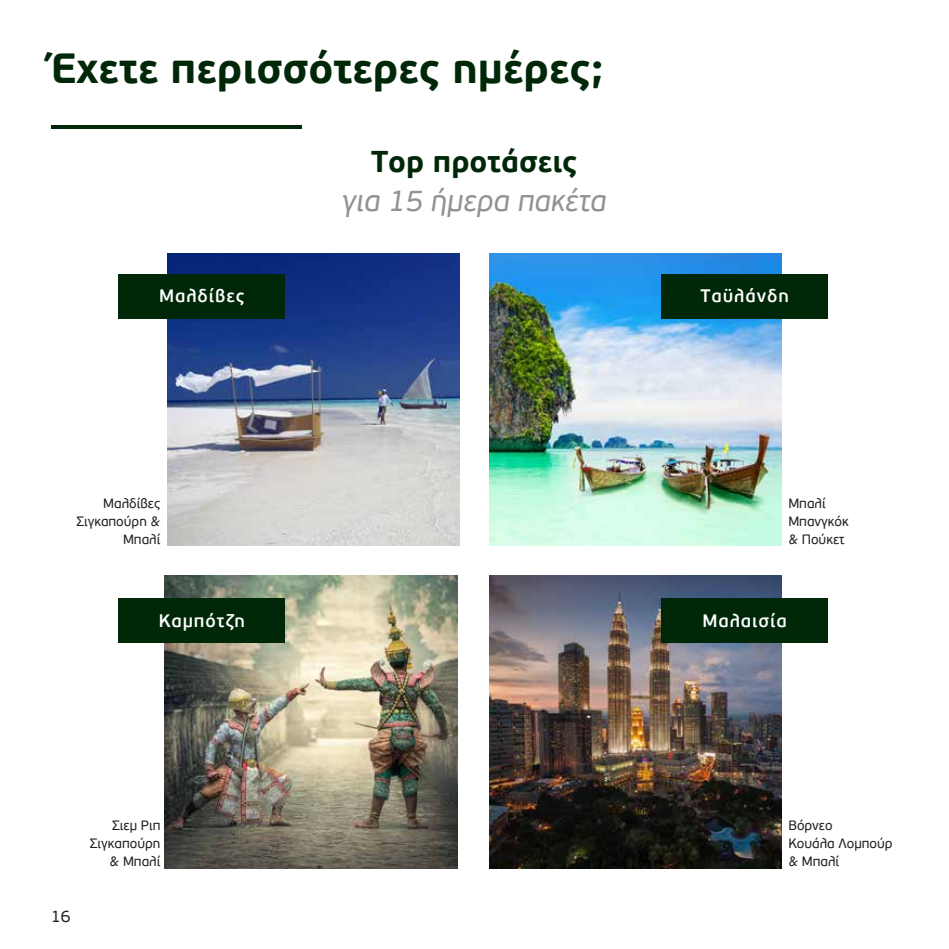
<style>
.page{position:relative;width:949px;height:949px;background:#fff}
.page>*{position:absolute;margin:0;border:0;box-sizing:border-box;transform-origin:0 0}
.t1{font:700 42px "PF Beau Sans Pro";color:#002808}
.t2{font:italic 30px "PF Beau Sans Pro";color:#909393}
.t3{font:700 30px "PF Beau Sans Pro";color:#002808}
.t4{font:600 18px "PF Beau Sans Pro";letter-spacing:.05em;color:#fff}
.t5{font:16.5px "PF Beau Sans Pro";color:#241f1f}
.t6{font:13.5px/18px "PF Beau Sans Pro";color:#241f1f;text-align:right}
</style>
<div class="page">
<img style="left:167px;top:253px;width:292px;height:292px">
<img style="left:489px;top:253px;width:292px;height:292px">
<img style="left:165px;top:575px;width:292px;height:292px">
<img style="left:489px;top:575px;width:292px;height:292px">
<div style="left:118px;top:274px;width:167px;height:44px;background:#002808"></div>
<div style="left:118px;top:598px;width:167px;height:44px;background:#002808"></div>
<div style="left:661px;top:598px;width:166px;height:44px;background:#002808"></div>
<div style="left:661px;top:274px;width:166px;height:44px;background:#002808"></div>
<hr style="left:51px;top:125px;width:250px;height:3px;background:#002808">
<h1 class="t1" style="left:51px;top:42px;width:554px">Έχετε περισσότερες ημέρες;</h1>
<h3 class="t4" style="left:159px;top:285px;width:87px">Μαλδίβες</h3>
<p class="t6" style="left:76px;top:494px;width:86px">Μαλδίβες<br>Σιγκαπούρη &amp;<br>Μπαλί</p>
<h2 class="t3" style="left:371px;top:143px;width:208px">Top προτάσεις</h2>
<h2 class="t2" style="left:342px;top:183px;width:266px">για 15 ήμερα πακέτα</h2>
<h3 class="t4" style="left:700px;top:285px;width:90px">Ταϋλάνδη</h3>
<p class="t6" style="left:788px;top:494px;width:62px;text-align:left">Μπαλί<br>Μπανγκόκ &amp; Πούκετ</p>
<h3 class="t4" style="left:159px;top:609px;width:88px">Καμπότζη</h3>
<h3 class="t4" style="left:702px;top:609px;width:86px">Μαλαισία</h3>
<p class="t5" style="left:51px;top:906px;width:21px">16</p>
<p class="t6" style="left:90px;top:816px;width:72px">Σιεμ Ριπ<br>Σιγκαπούρη &amp; Μπαλί</p>
<p class="t6" style="left:788px;top:816px;width:106px;text-align:left">Βόρνεο<br>Κουάλα Λομπούρ &amp; Μπαλί</p>
</div>
